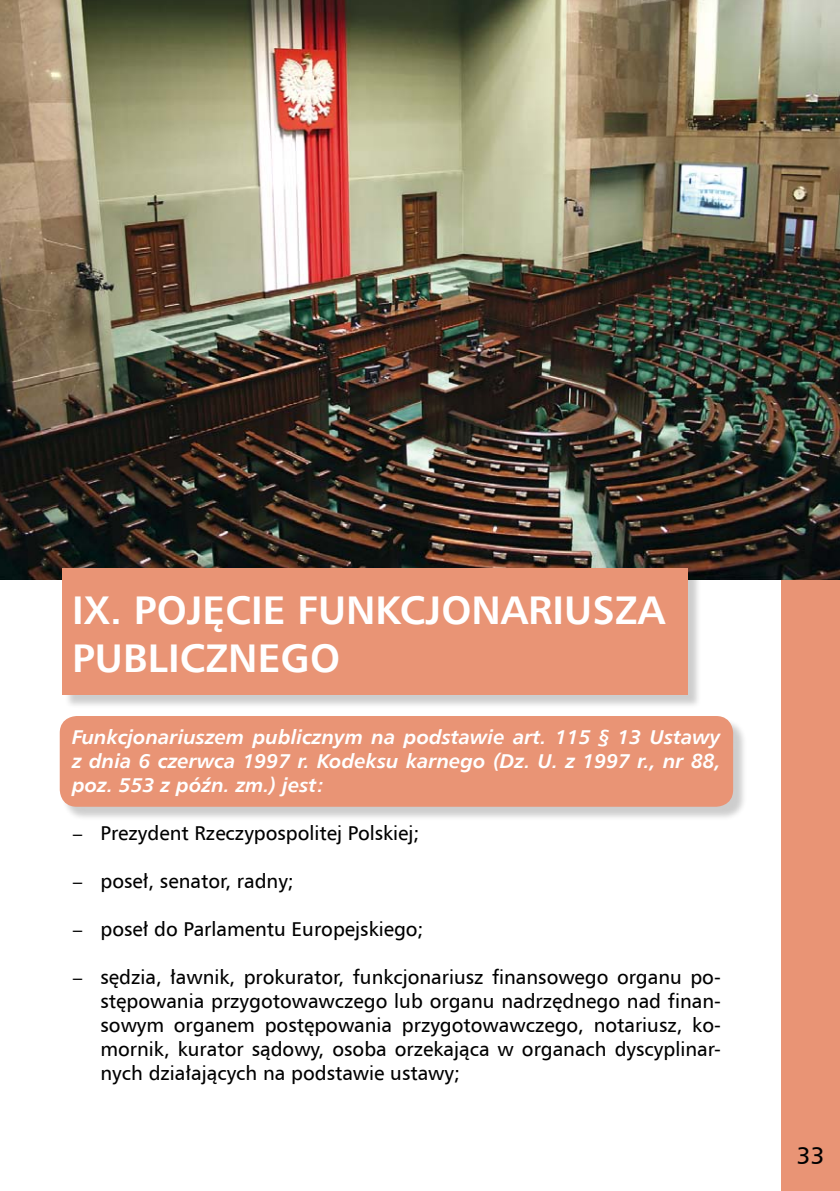
<style>
.page{position:relative;width:840px;height:1191px;background:#fff}
.page>*{position:absolute;margin:0;border:0;box-sizing:border-box;transform-origin:0 0}
.t1{font:700 40px/48px "Humnst 777 EU";color:#fff}
.t2{font:24px "Humnst 777 EU";color:#000}
.t3{font:20px/24px "Humnst 777 EU";color:#000;text-align:justify}
.t4{font:italic 700 20px/24px "Humnst 777 EU";color:#fff;text-align:justify}
</style>
<div class="page">
<div style="left:780px;top:0;width:59px;height:1191px;background:#e99475"></div>
<div style="left:61px;top:718px;width:685px;height:102px;background:#000;opacity:.2"></div>
<div style="left:60px;top:716px;width:672px;height:90px;background:#e99475;border-radius:17px"></div>
<img style="left:0;top:0;width:839px;height:580px">
<div style="left:64px;top:569px;width:637px;height:140px;background:#000;opacity:.2"></div>
<div style="left:62px;top:568px;width:625px;height:126px;background:#e99475"></div>
<h1 class="t1" style="left:72px;top:586px;width:594px">IX. POJĘCIE FUNKCJONARIUSZA<br>PUBLICZNEGO</h1>
<p class="t4" style="left:72px;top:725px;width:649px">Funkcjonariuszem publicznym na podstawie art. 115 § 13 Ustawy z dnia 6 czerwca 1997 r. Kodeksu karnego (Dz. U. z 1997 r., nr 88, poz. 553 z późn. zm.) jest:</p>
<p class="t3" style="left:100px;top:821px;width:320px">Prezydent Rzeczypospolitej Polskiej;</p>
<p class="t3" style="left:100px;top:869px;width:195px">poseł, senator, radny;</p>
<p class="t3" style="left:100px;top:917px;width:324px">poseł do Parlamentu Europejskiego;</p>
<p class="t3" style="left:100px;top:965px;width:621px">sędzia, ławnik, prokurator, funkcjonariusz finansowego organu po&shy;stępowania przygotowawczego lub organu nadrzędnego nad finan&shy;sowym organem postępowania przygotowawczego, notariusz, ko&shy;mornik, kurator sądowy, osoba orzekająca w organach dyscyplinar&shy;nych działających na podstawie ustawy;</p>
<p class="t2" style="left:796px;top:1140px;width:29px">33</p>
</div>
